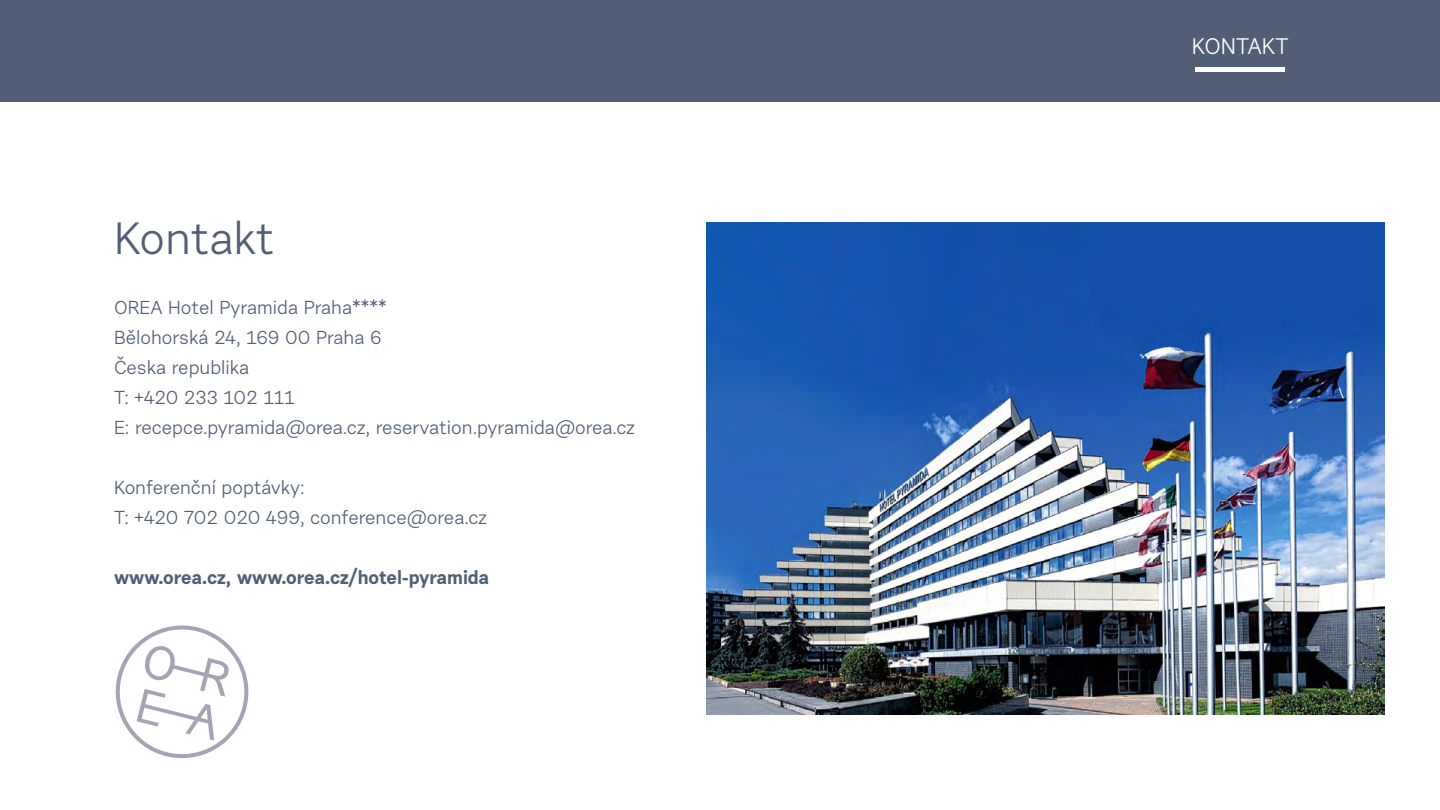
<style>
.page{position:relative;width:1440px;height:810px;background:#fff}
.page>*{position:absolute;margin:0;border:0;box-sizing:border-box;transform-origin:0 0}
.t1{font:45px "Urban Grotesk Re Bo";color:#515e76}
.t2{font:22.5px "Urban Grotesk Re Bo";color:#fff}
.t3{font:18.75px/30px "Urban Grotesk Re Bo";color:#515e76}
.t4{font:700 18.75px "Urban Grotesk Re Bo";color:#515e76}
</style>
<div class="page">
<img style="left:706px;top:222px;width:678px;height:492px">
<svg style="left:115px;top:625px;width:134px;height:134px"></svg>
<div style="left:0;top:0;width:1440px;height:102px;background:#515e76"></div>
<hr style="left:1196px;top:67px;width:89px;height:4px;background:#fff">
<h1 class="t1" style="left:114px;top:210px;width:162px">Kontakt</h1>
<p class="t3" style="left:114px;top:292px;width:523px">OREA Hotel Pyramida Praha****<br>Bělohorská 24, 169 00 Praha 6<br>Česka republika<br>T: +420 233 102 111<br>E: recepce.pyramida@orea.cz, reservation.pyramida@orea.cz</p>
<p class="t3" style="left:114px;top:472px;width:374px">Konferenční poptávky:<br>T: +420 702 020 499, conference@orea.cz</p>
<p class="t4" style="left:114px;top:565px;width:377px">www.orea.cz, www.orea.cz/hotel-pyramida</p>
<p class="t2" style="left:1192px;top:32px;width:98px">KONTAKT</p>
</div>
